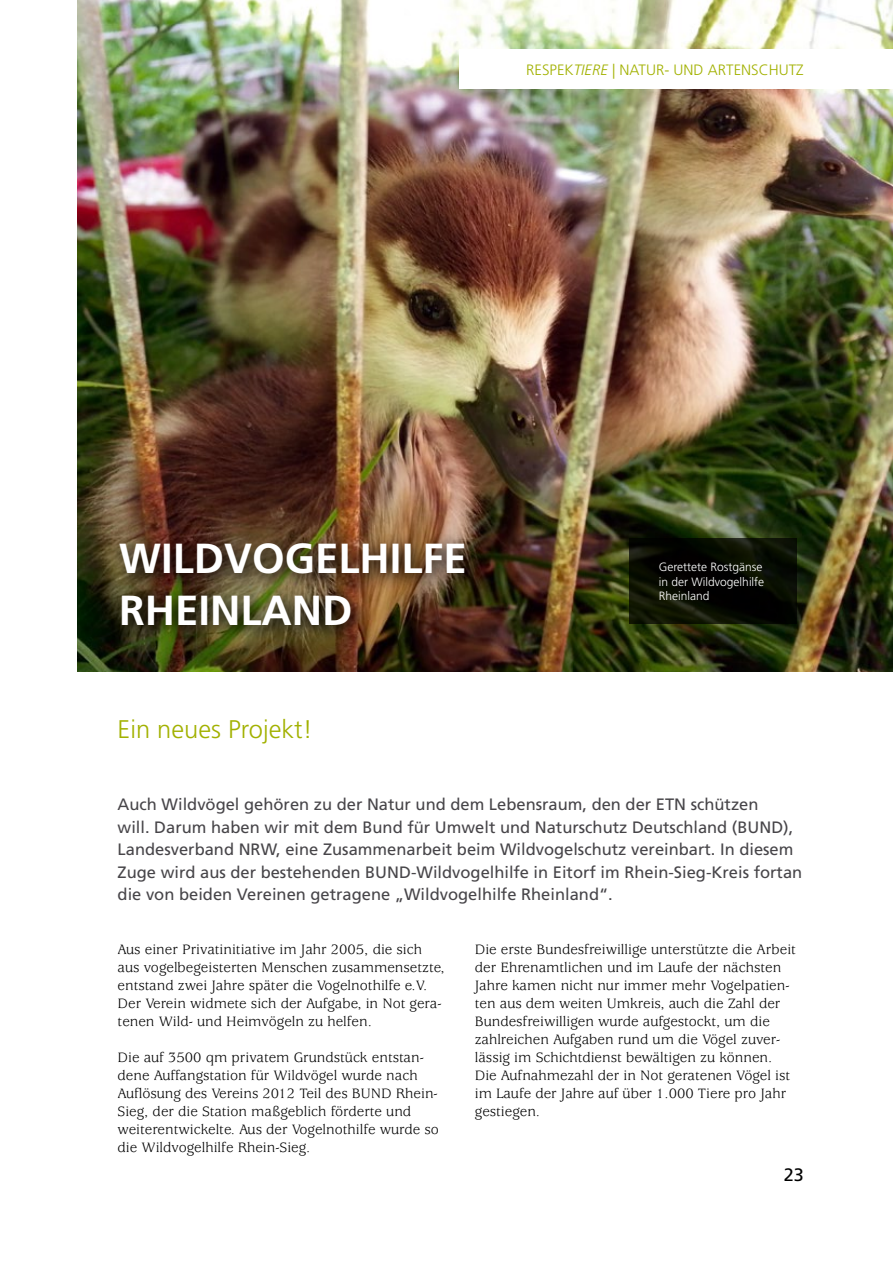
<style>
.page{position:relative;width:893px;height:1263px;background:#fff}
.page>*{position:absolute;margin:0;border:0;box-sizing:border-box;transform-origin:0 0}
.t1{font:700 42px/52.5px "Frutiger LT Pro";color:#fff}
.t2{font:300 25.5px "Frutiger LT Pro";color:#a2b100}
.t3{font:18px "Frutiger LT Pro";color:#000}
.t4{font:16.5px/22.5px "Frutiger LT Pro";color:#474549}
.t5{font:15px/18px "Usherwood Std";color:#000}
.t6{font:300 15px "Frutiger LT Pro";color:#a2b100}
.t7{font:300 12px/14.4px "Frutiger LT Pro";color:#fff}
.s1{font-style:italic}
</style>
<div class="page">
<img style="left:78px;top:0;width:815px;height:672px">
<img style="left:111px;top:533px;width:371px;height:110px">
<svg style="left:629px;top:539px;width:168px;height:85px;background:#080b02"></svg>
<div style="left:459px;top:49px;width:434px;height:40px;background:#fff"></div>
<p class="t6" style="left:526px;top:61px;width:279px">RESPEK<span class="s1">TIERE</span> | NATUR- UND ARTENSCHUTZ</p>
<h1 class="t1" style="left:119px;top:532px;width:349px">WILDVOGELHILFE<br>RHEINLAND</h1>
<h2 class="t2" style="left:118px;top:714px;width:197px">Ein neues Projekt!</h2>
<p class="t7" style="left:659px;top:560px;width:107px">Gerettete Rostgänse in der Wildvogelhilfe<br>Rheinland</p>
<p class="t4" style="left:118px;top:793px;width:686px">Auch Wildvögel gehören zu der Natur und dem Lebensraum, den der ETN schützen<br>will. Darum haben wir mit dem Bund für Umwelt und Naturschutz Deutschland (BUND), Landesverband NRW, eine Zusammenarbeit beim Wildvogelschutz vereinbart. In diesem Zuge wird aus der bestehenden BUND-Wildvogelhilfe in Eitorf im Rhein-Sieg-Kreis fortan die von beiden Vereinen getragene „Wildvogelhilfe Rheinland“.</p>
<p class="t5" style="left:118px;top:941px;width:328px">Aus einer Privatinitiative im Jahr 2005, die sich aus vogelbegeisterten Menschen zusammensetzte, entstand zwei Jahre später die Vogelnothilfe e.V.<br>Der Verein widmete sich der Aufgabe, in Not gera&shy;tenen Wild- und Heimvögeln zu helfen.</p>
<p class="t5" style="left:118px;top:1049px;width:323px">Die auf 3500 qm privatem Grundstück entstan&shy;dene Auffangstation für Wildvögel wurde nach Auflösung des Vereins 2012 Teil des BUND Rhein-Sieg, der die Station maßgeblich förderte und weiterentwickelte. Aus der Vogelnothilfe wurde so die Wildvogelhilfe Rhein-Sieg.</p>
<p class="t5" style="left:475px;top:941px;width:323px">Die erste Bundesfreiwillige unterstützte die Arbeit der Ehrenamtlichen und im Laufe der nächsten Jahre kamen nicht nur immer mehr Vogelpatien&shy;ten aus dem weiten Umkreis, auch die Zahl der Bundesfreiwilligen wurde aufgestockt, um die zahlreichen Aufgaben rund um die Vögel zuver&shy;lässig im Schichtdienst bewältigen zu können.<br>Die Aufnahmezahl der in Not geratenen Vögel ist im Laufe der Jahre auf über 1.000 Tiere pro Jahr gestiegen.</p>
<p class="t3" style="left:784px;top:1164px;width:22px">23</p>
</div>
